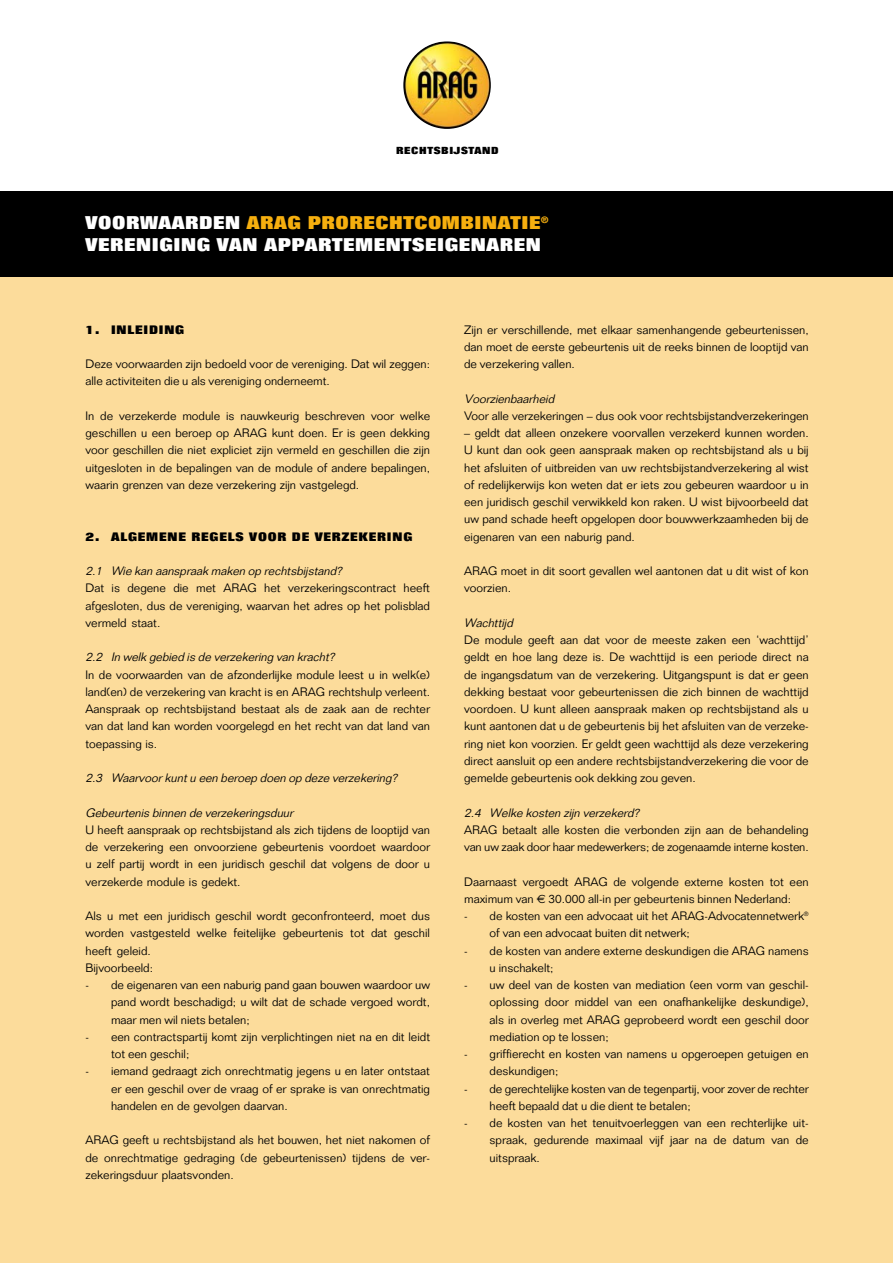
<style>
.page{position:relative;width:893px;height:1263px;background:#fff}
.page>*{position:absolute;margin:0;border:0;box-sizing:border-box;transform-origin:0 0}
.t1{font:800 18px/21.6px "Folio";letter-spacing:.035em;color:#fff}
.t2{font:300 12px/17.2px "Folio";color:#000;text-align:justify}
.t3{font:italic 300 12px "Folio";color:#000}
.t4{font:800 12px "Folio";letter-spacing:.07em;color:#000}
.t5{font:800 10.05px "Folio";letter-spacing:.07em;color:#000}
.s1{color:#f6af0f}
.s2{font-family:"Euro Sans";font-weight:400}
</style>
<div class="page">
<div style="left:0;top:255px;width:892px;height:1008px;background:#fcdc9b"></div>
<div style="left:0;top:191px;width:892px;height:85px;background:#000"></div>
<img style="left:403px;top:41px;width:88px;height:88px;border-radius:50%">
<p class="t5" style="left:396px;top:147px;width:104px">RECHTSBIJSTAND</p>
<h1 class="t1" style="left:85px;top:214px;width:464px">VOORWAARDEN <span class="s1">ARAG PRORECHTCOMBINATIE</span><sup>®<br></sup>VERENIGING VAN APPARTEMENTSEIGENAREN</h1>
<p class="t4" style="left:85px;top:325px;width:100px">1. INLEIDING</p>
<p class="t2" style="left:85px;top:357px;width:346px">Deze voorwaarden zijn bedoeld voor de vereniging. Dat wil zeggen: alle activiteiten die u als vereniging onderneemt.</p>
<p class="t2" style="left:85px;top:408px;width:346px">In de verzekerde module is nauwkeurig beschreven voor welke geschillen u een beroep op ARAG kunt doen. Er is geen dekking voor geschillen die niet expliciet zijn vermeld en geschillen die zijn uitgesloten in de bepalingen van de module of andere bepalingen, waarin grenzen van deze verzekering zijn vastgelegd.</p>
<p class="t4" style="left:85px;top:532px;width:328px">2. ALGEMENE REGELS VOOR DE VERZEKERING</p>
<p class="t3" style="left:85px;top:566px;width:260px">2.1 Wie kan aanspraak maken op rechtsbijstand?</p>
<p class="t2" style="left:85px;top:581px;width:346px">Dat is degene die met ARAG het verzekeringscontract heeft afgesloten, dus de vereniging, waarvan het adres op het polisblad vermeld staat.</p>
<p class="t3" style="left:85px;top:653px;width:253px">2.2 In welk gebied is de verzekering van kracht?</p>
<p class="t2" style="left:85px;top:667px;width:346px">In de voorwaarden van de afzonderlijke module leest u in welk(e) land(en) de verzekering van kracht is en ARAG rechtshulp verleent.<br>Aanspraak op rechtsbijstand bestaat als de zaak aan de rechter van dat land kan worden voorgelegd en het recht van dat land van toepassing is.</p>
<p class="t3" style="left:85px;top:773px;width:316px">2.3 Waarvoorkuntu een beroep doen op deze verzekering?</p>
<p class="t3" style="left:85px;top:808px;width:212px">Gebeurtenis binnen de verzekeringsduur</p>
<p class="t2" style="left:85px;top:822px;width:346px">U heeft aanspraak op rechtsbijstand als zich tijdens de looptijd van de verzekering een onvoorziene gebeurtenis voordoet waardoor u zelf partij wordt in een juridisch geschil dat volgens de door u verzekerde module is gedekt.</p>
<p class="t2" style="left:85px;top:909px;width:346px;text-align:left">Als u met een juridisch geschil wordt geconfronteerd, moet dus worden vastgesteld welke feitelijke gebeurtenis tot dat geschil heeft geleid.<br>Bijvoorbeeld:</p>
<p class="t2" style="left:111px;top:978px;width:320px;text-indent:-26px">- de eigenaren van een naburig pand gaan bouwen waardoor uw pand wordt beschadigd; u wilt dat de schade vergoed wordt, maar men wil niets betalen;</p>
<p class="t2" style="left:111px;top:1029px;width:320px;text-indent:-26px">- een contractspartij komt zijn verplichtingen niet na en dit leidt tot een geschil;</p>
<p class="t2" style="left:111px;top:1064px;width:320px;text-indent:-26px">- iemand gedraagt zich onrechtmatig jegens u en later ontstaat er een geschil over de vraag of er sprake is van onrechtmatig handelen en de gevolgen daarvan.</p>
<p class="t2" style="left:85px;top:1133px;width:346px">ARAG geeft u rechtsbijstand als het bouwen, het niet nakomen of de onrechtmatige gedraging (de gebeurtenissen) tijdens de ver&shy;zekeringsduur plaatsvonden.</p>
<p class="t2" style="left:464px;top:322px;width:346px">Zijn er verschillende, met elkaar samenhangende gebeurtenissen, dan moet de eerste gebeurtenis uit de reeks binnen de looptijd van de verzekering vallen.</p>
<p class="t3" style="left:464px;top:394px;width:94px">Voorzienbaarheid</p>
<p class="t2" style="left:464px;top:408px;width:346px">Voor alle verzekeringen – dus ook voor rechtsbijstandverzekeringen</p>
<p class="t2" style="left:464px;top:426px;width:346px">– geldt dat alleen onzekere voorvallen verzekerd kunnen worden.<br>U kunt dan ook geen aanspraak maken op rechtsbijstand als u bij het afsluiten of uitbreiden van uw rechtsbijstandverzekering al wist of redelijkerwijs kon weten dat er iets zou gebeuren waardoor u in een juridisch geschil verwikkeld kon raken. U wist bijvoorbeeld dat uw pand schade heeft opgelopen door bouwwerkzaamheden bij de eigenaren van een naburig pand.</p>
<p class="t2" style="left:464px;top:564px;width:346px">ARAG moet in dit soort gevallen wel aantonen dat u dit wist of kon voorzien.</p>
<p class="t3" style="left:464px;top:618px;width:53px">Wachttijd</p>
<p class="t2" style="left:464px;top:633px;width:346px">De module geeft aan dat voor de meeste zaken een ‘wachttijd’ geldt en hoe lang deze is. De wachttijd is een periode direct na de ingangsdatum van de verzekering. Uitgangspunt is dat er geen dekking bestaat voor gebeurtenissen die zich binnen de wachttijd voordoen. U kunt alleen aanspraak maken op rechtsbijstand als u kunt aantonen dat u de gebeurtenis bij het afsluiten van de verzeke&shy;ring niet kon voorzien. Er geldt geen wachttijd als deze verzekering direct aansluit op een andere rechtsbijstandverzekering die voor de gemelde gebeurtenis ook dekking zou geven.</p>
<p class="t3" style="left:464px;top:808px;width:179px">2.4 Welke kosten zijn verzekerd?</p>
<p class="t2" style="left:464px;top:822px;width:346px">ARAG betaalt alle kosten die verbonden zijn aan de behandeling van uw zaak door haar medewerkers; de zogenaamde interne kosten.</p>
<p class="t2" style="left:464px;top:874px;width:346px">Daarnaast vergoedt ARAG de volgende externe kosten tot een maximum van <span class="s2">€</span> 30.000 all-in per gebeurtenis binnen Nederland:</p>
<p class="t2" style="left:489px;top:909px;width:320px;text-indent:-26px">- de kosten van een advocaat uit het ARAG-Advocatennetwerk<sup>® </sup>of van een advocaat buiten dit netwerk;</p>
<p class="t2" style="left:489px;top:943px;width:320px;text-indent:-26px">- de kosten van andere externe deskundigen die ARAG namens u inschakelt;</p>
<p class="t2" style="left:489px;top:978px;width:320px;text-indent:-26px">- uw deel van de kosten van mediation (een vorm van geschil&shy;oplossing door middel van een onafhankelijke deskundige), als in overleg met ARAG geprobeerd wordt een geschil door mediation op te lossen;</p>
<p class="t2" style="left:489px;top:1047px;width:320px;text-indent:-26px">- griffierecht en kosten van namens u opgeroepen getuigen en deskundigen;</p>
<p class="t2" style="left:489px;top:1081px;width:320px;text-indent:-26px">- de gerechtelijke kosten van de tegenpartij, voor zover de rechter heeft bepaald dat u die dient te betalen;</p>
<p class="t2" style="left:489px;top:1116px;width:320px;text-indent:-26px">- de kosten van het tenuitvoerleggen van een rechterlijke uit&shy;spraak, gedurende maximaal vijf jaar na de datum van de uitspraak.</p>
</div>
